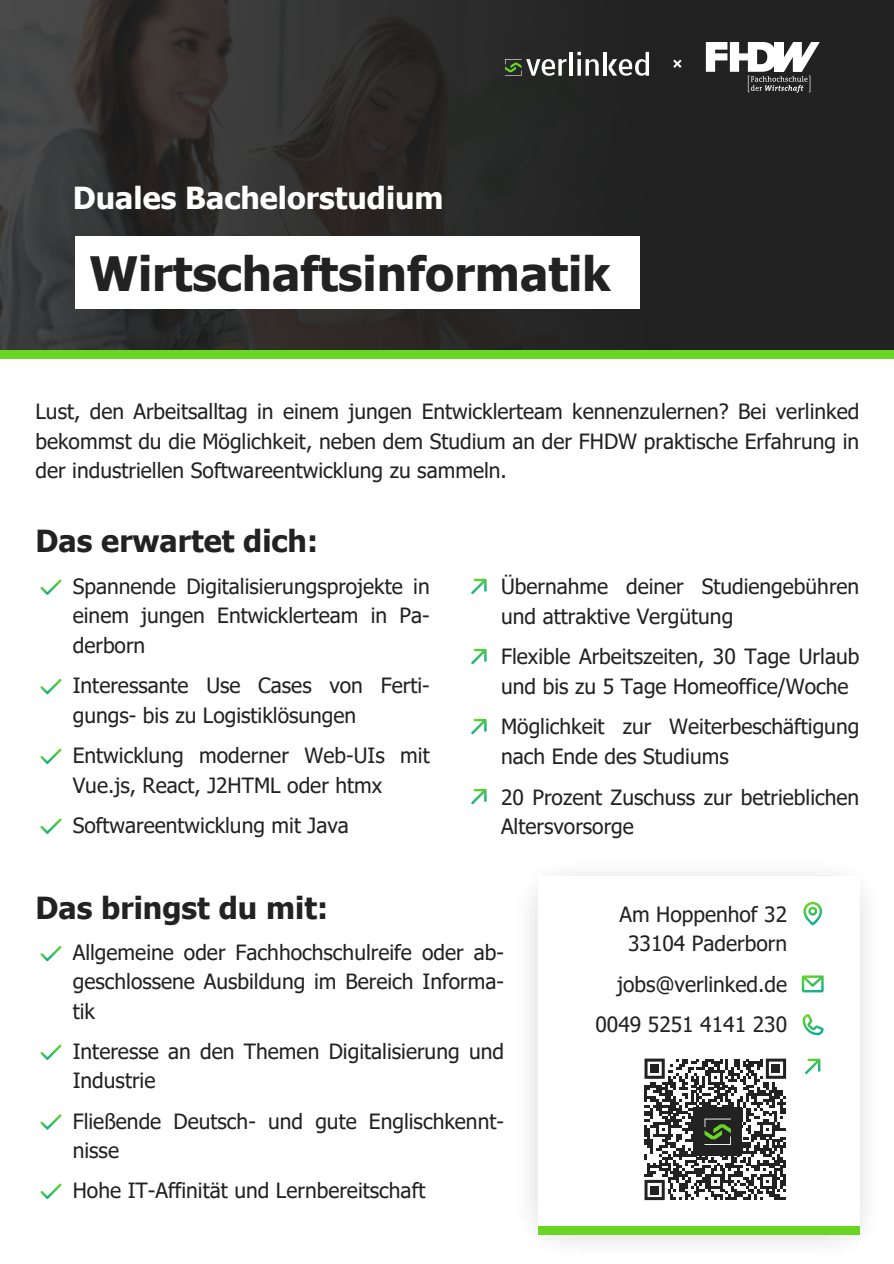
<style>
.page{position:relative;width:894px;height:1264px;background:#fff}
.page>*{position:absolute;margin:0;border:0;box-sizing:border-box;transform-origin:0 0}
.t1{font:700 47.25px "Tahoma";color:#222}
.t2{font:700 30.45px "Tahoma";color:#222}
.t3{font:700 30.45px "Tahoma";color:#fff}
.t4{font:21px/29.2px "Tahoma";color:#222}
</style>
<div class="page">
<svg style="left:0;top:0;width:892px;height:350px;background:#2b2a29"></svg>
<hr style="left:569px;top:52px;width:3px;height:24px;background:#fff">
<svg style="left:577px;top:52px;width:21px;height:24px"></svg>
<hr style="left:603px;top:52px;width:3px;height:24px;background:#fff">
<svg style="left:608px;top:52px;width:41px;height:24px"></svg>
<svg style="left:505px;top:59px;width:61px;height:17px"></svg>
<div style="left:0;top:350px;width:893px;height:8px;background:#68d622"></div>
<img style="left:472px;top:579px;width:395px;height:665px">
<div style="left:538px;top:876px;width:321px;height:351px;background:#fff"></div>
<div style="left:538px;top:1226px;width:321px;height:8px;background:#68d622"></div>
<svg style="left:40px;top:945px;width:22px;height:16px"></svg>
<svg style="left:40px;top:579px;width:22px;height:16px"></svg>
<svg style="left:40px;top:679px;width:22px;height:15px"></svg>
<svg style="left:40px;top:748px;width:22px;height:16px"></svg>
<svg style="left:40px;top:818px;width:22px;height:16px"></svg>
<svg style="left:40px;top:1044px;width:22px;height:16px"></svg>
<svg style="left:40px;top:1114px;width:22px;height:15px"></svg>
<svg style="left:40px;top:1183px;width:22px;height:16px"></svg>
<svg style="left:471px;top:789px;width:15px;height:15px"></svg>
<svg style="left:805px;top:1058px;width:15px;height:16px"></svg>
<svg style="left:471px;top:718px;width:15px;height:16px"></svg>
<svg style="left:471px;top:648px;width:15px;height:16px"></svg>
<svg style="left:471px;top:578px;width:15px;height:16px"></svg>
<svg style="left:801px;top:975px;width:22px;height:17px"></svg>
<svg style="left:802px;top:1014px;width:21px;height:21px"></svg>
<svg style="left:803px;top:901px;width:18px;height:24px"></svg>
<svg style="left:644px;top:1058px;width:141px;height:142px"></svg>
<svg style="left:705px;top:42px;width:114px;height:51px"></svg>
<svg style="left:670px;top:57px;width:13px;height:13px"></svg>
<div style="left:75px;top:236px;width:564px;height:73px;background:#fff"></div>
<p class="t3" style="left:73px;top:179px;width:372px">Duales Bachelorstudium</p>
<p class="t1" style="left:89px;top:244px;width:523px">Wirtschaftsinformatik</p>
<p class="t4" style="left:35px;top:396px;width:825px;text-align:justify">Lust, den Arbeitsalltag in einem jungen Entwicklerteam kennenzulernen? Bei verlinked bekommst du die Möglichkeit, neben dem Studium an der FHDW praktische Erfahrung in der industriellen Softwareentwicklung zu sammeln.</p>
<p class="t2" style="left:35px;top:522px;width:284px">Das erwartet dich:</p>
<p class="t4" style="left:73px;top:571px;width:358px;text-align:justify">Spannende Digitalisierungsprojekte in einem jungen Entwicklerteam in Pa&shy;derborn</p>
<p class="t4" style="left:73px;top:670px;width:358px">Interessante Use Cases von Ferti&shy;gungs- bis zu Logistiklösungen</p>
<p class="t4" style="left:73px;top:740px;width:358px">Entwicklung moderner Web-UIs mit<br>Vue.js, React, J2HTML oder htmx</p>
<p class="t4" style="left:73px;top:810px;width:277px">Softwareentwicklung mit Java</p>
<p class="t4" style="left:501px;top:571px;width:359px">Übernahme deiner Studiengebühren und attraktive Vergütung</p>
<p class="t4" style="left:501px;top:641px;width:359px">Flexible Arbeitszeiten, 30 Tage Urlaub und bis zu 5 Tage Homeoffice/Woche</p>
<p class="t4" style="left:501px;top:711px;width:359px">Möglichkeit zur Weiterbeschäftigung nach Ende des Studiums</p>
<p class="t4" style="left:501px;top:781px;width:359px">20 Prozent Zuschuss zur betrieblichen<br>Altersvorsorge</p>
<p class="t2" style="left:35px;top:888px;width:294px">Das bringst du mit:</p>
<h2 class="t4" style="left:73px;top:937px;width:432px;text-align:justify">Allgemeine oder Fachhochschulreife oder ab&shy;geschlossene Ausbildung im Bereich Informa&shy;tik</h2>
<h1 class="t4" style="left:73px;top:1036px;width:432px">Interesse an den Themen Digitalisierung und<br>Industrie</h1>
<h2 class="t4" style="left:73px;top:1105px;width:432px">Fließende Deutsch- und gute Englischkennt&shy;nisse</h2>
<p class="t4" style="left:73px;top:1175px;width:354px">Hohe IT-Affinität und Lernbereitschaft</p>
<p class="t4" style="left:619px;top:898px;width:169px">Am Hoppenhof 32</p>
<p class="t4" style="left:628px;top:927px;width:160px">33104 Paderborn</p>
<p class="t4" style="left:617px;top:968px;width:171px">jobs@verlinked.de</p>
<p class="t4" style="left:595px;top:1009px;width:193px">0049 5251 4141 230</p>
</div>
